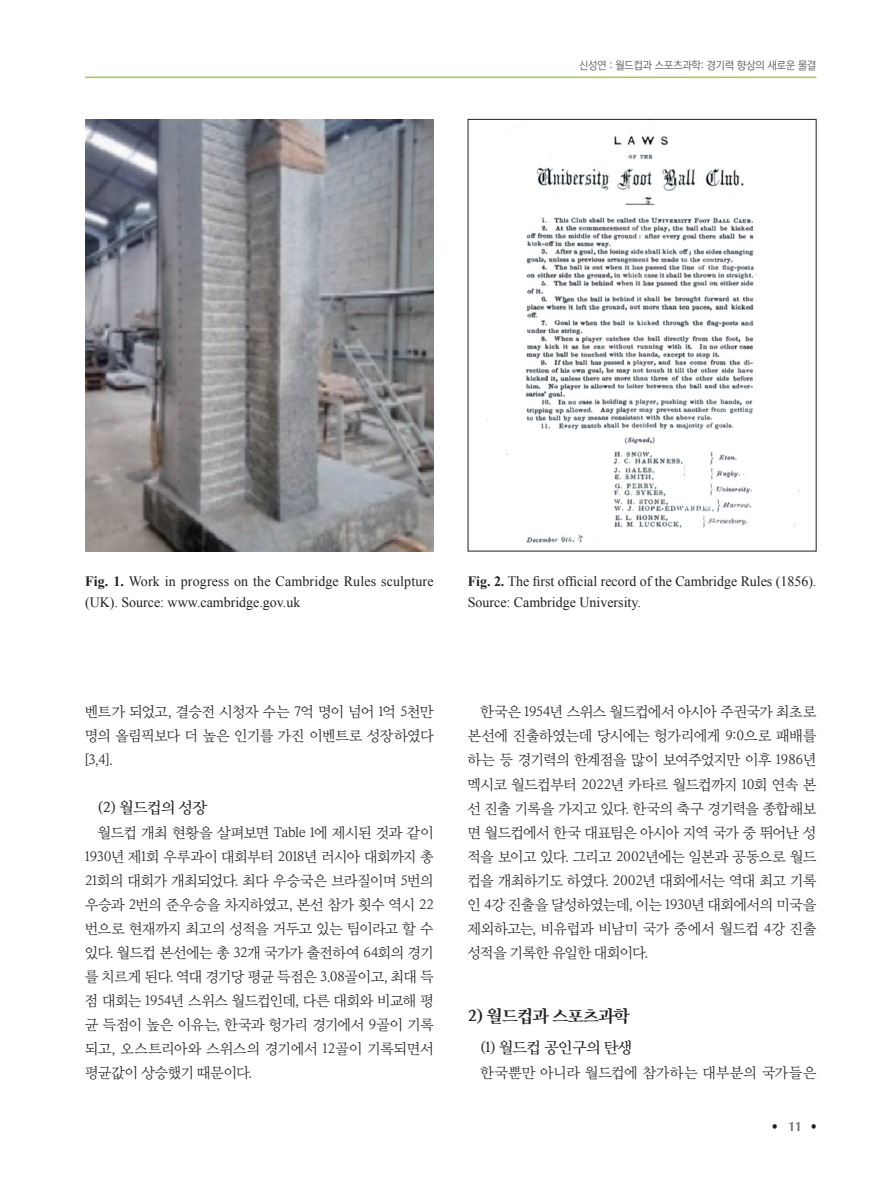
<style>
.page{position:relative;width:893px;height:1191px;background:#fff}
.page>*{position:absolute;margin:0;border:0;box-sizing:border-box;transform-origin:0 0}
._1{font:16.5px "Yoon Myungjo Pro 760";letter-spacing:-.03em;color:#231f20}
._1-2{font:15px "Yoon Myungjo Pro 740";letter-spacing:-.03em;color:#231f20}
._12_본문{font:14.25px/24px "Yoon Myungjo Pro 730";letter-spacing:-.02em;color:#231f20;text-align:justify}
._17_Figure{font:14.25px/21px "Times New Roman";color:#231f20}
._12_본문-2{font:14.25px "Yoon Myungjo Pro 730";color:#231f20}
.t1{font:700 13.5px "Optima";color:#231f20;scale:.9 1}
.t2{font:10.5px "Yoon Gothic Pro 740";color:#57585a;scale:.95 1}
.s1{font-weight:700}
.s2{color:#6c6d70}
</style>
<div class="page">
<hr style="left:85px;top:77px;width:731px;height:1px;background:#a6ce39">
<img style="left:85px;top:119px;width:349px;height:432px">
<img style="left:486px;top:136px;width:310px;height:407px">
<p class="t2" style="left:579px;top:58px;width:251px">신성연 : 월드컵과 스포츠과학: 경기력 향상의 새로운 물결</p>
<p class="_17_Figure" style="left:85px;top:570px;width:350px"><span class="s1">Fig. 1.</span> Work in progress on the Cambridge Rules sculpture (UK). Source: www.cambridge.gov.uk</p>
<p class="_17_Figure" style="left:468px;top:570px;width:350px"><span class="s1">Fig. 2.</span> The first official record of the Cambridge Rules (1856).<br>Source: Cambridge University.</p>
<p class="_12_본문" style="left:85px;top:699px;width:350px">벤트가 되었고, 결승전 시청자 수는 7억 명이 넘어 1억 5천만 명의 올림픽보다 더 높은 인기를 가진 이벤트로 성장하였다 [3,4].</p>
<p class="_1-2" style="left:98px;top:798px;width:111px">(2) 월드컵의 성장</p>
<p class="_12_본문" style="left:85px;top:819px;width:350px;text-indent:13px">월드컵 개최 현황을 살펴보면 Table 1에 제시된 것과 같이 1930년 제1회 우루과이 대회부터 2018년 러시아 대회까지 총 21회의 대회가 개최되었다. 최다 우승국은 브라질이며 5번의 우승과 2번의 준우승을 차지하였고, 본선 참가 횟수 역시 22 번으로 현재까지 최고의 성적을 거두고 있는 팀이라고 할 수 있다. 월드컵 본선에는 총 32개 국가가 출전하여 64회의 경기 를 치르게 된다. 역대 경기당 평균 득점은 3.08골이고, 최대 득 점 대회는 1954년 스위스 월드컵인데, 다른 대회와 비교해 평 균 득점이 높은 이유는, 한국과 헝가리 경기에서 9골이 기록 되고, 오스트리아와 스위스의 경기에서 12골이 기록되면서 평균값이 상승했기 때문이다.</p>
<p class="_12_본문" style="left:468px;top:699px;width:350px;text-indent:13px">한국은 1954년 스위스 월드컵에서 아시아 주권국가 최초로 본선에 진출하였는데 당시에는 헝가리에게 9:0으로 패배를 하는 등 경기력의 한계점을 많이 보여주었지만 이후 1986년 멕시코 월드컵부터 2022년 카타르 월드컵까지 10회 연속 본 선 진출 기록을 가지고 있다. 한국의 축구 경기력을 종합해보 면 월드컵에서 한국 대표팀은 아시아 지역 국가 중 뛰어난 성 적을 보이고 있다. 그리고 2002년에는 일본과 공동으로 월드 컵을 개최하기도 하였다. 2002년 대회에서는 역대 최고 기록 인 4강 진출을 달성하였는데, 이는 1930년 대회에서의 미국을 제외하고는, 비유럽과 비남미 국가 중에서 월드컵 4강 진출 성적을 기록한 유일한 대회이다.</p>
<p class="_1" style="left:468px;top:1005px;width:163px">2) 월드컵과 스포츠과학</p>
<p class="_1-2" style="left:480px;top:1038px;width:153px">(1) 월드컵 공인구의 탄생</p>
<p class="_12_본문-2" style="left:480px;top:1063px;width:337px">한국뿐만 아니라 월드컵에 참가하는 대부분의 국가들은</p>
<p class="t1" style="left:771px;top:1118px;width:53px">• <span class="s2">11</span> •</p>
</div>
